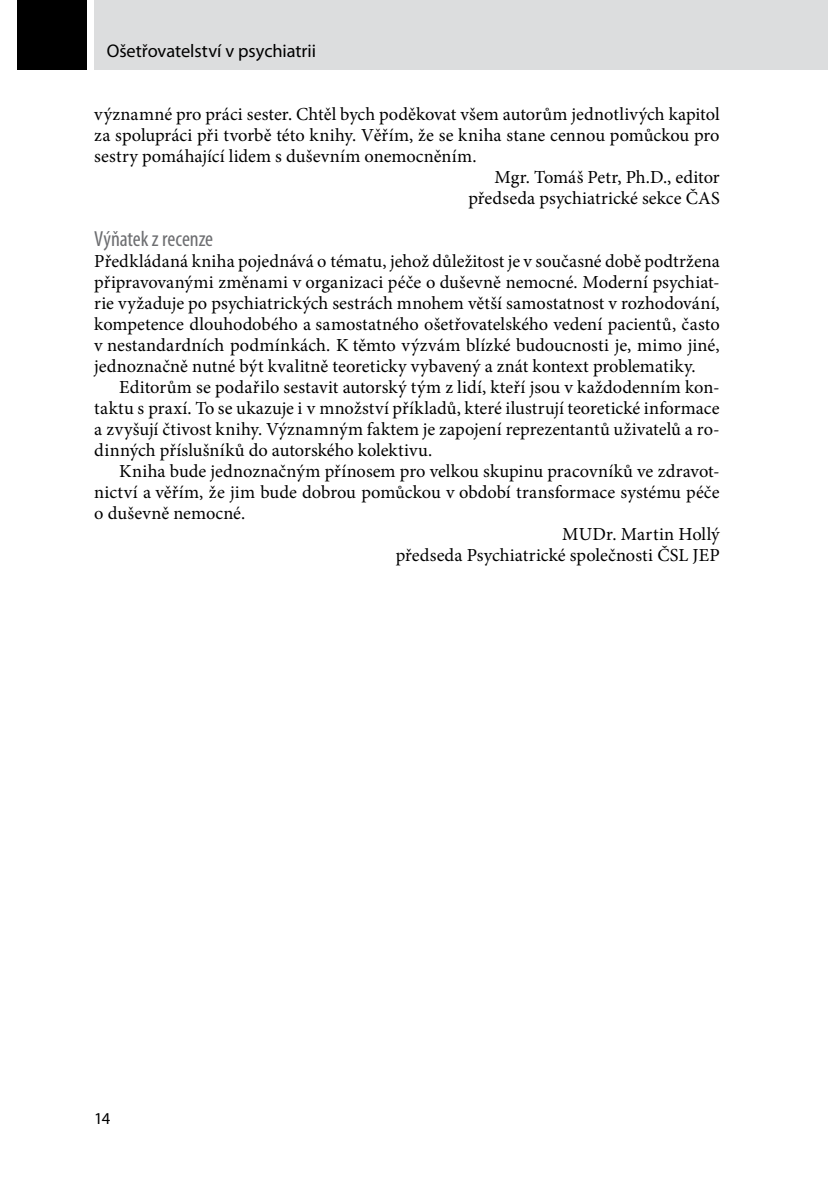
<style>
.page{position:relative;width:829px;height:1191px;background:#fff}
.page>*{position:absolute;margin:0;border:0;box-sizing:border-box;transform-origin:0 0}
._4_4_4_4{font:condensed 21.88px "Myriad Pro";letter-spacing:-.005em;color:#6d6e71}
.text{font:18.38px/21px "Minion Pro";letter-spacing:.005em;color:#000;text-align:justify}
.text_1__odstavec_bez{font:18.38px/21px "Minion Pro";color:#000;text-align:justify}
.t1{font:18.38px "Myriad Pro";letter-spacing:-.005em;color:#000}
.t2{font:16.62px "Myriad Pro";color:#000}
</style>
<div class="page">
<div style="left:94px;top:0;width:733px;height:69px;background:#dcddde"></div>
<div style="left:17px;top:0;width:70px;height:69px;background:#000"></div>
<p class="t1" style="left:107px;top:40px;width:211px">Ošetřovatelství v psychiatrii</p>
<p class="text" style="left:94px;top:104px;width:627px">významné pro práci sester. Chtěl bych poděkovat všem autorům jednotlivých kapitol za spolupráci při tvorbě této knihy. Věřím, že se kniha stane cennou pomůckou pro sestry pomáhající lidem s duševním onemocněním.</p>
<p class="text" style="left:494px;top:167px;width:227px">Mgr. Tomáš Petr, Ph.D., editor</p>
<p class="text" style="left:468px;top:188px;width:253px">předseda psychiatrické sekce ČAS</p>
<p class="_4_4_4_4" style="left:94px;top:226px;width:120px">Výňatek z recenze</p>
<p class="text_1__odstavec_bez" style="left:94px;top:251px;width:627px">Předkládaná kniha pojednává o tématu, jehož důležitost je v současné době podtržena připravovanými změnami v organizaci péče o duševně nemocné. Moderní psychiat&shy;rie vyžaduje po psychiatrických sestrách mnohem větší samostatnost v rozhodování, kompetence dlouhodobého a samostatného ošetřovatelského vedení pacientů, často v nestandardních podmínkách. K těmto výzvám blízké budoucnosti je, mimo jiné, jednoznačně nutné být kvalitně teoreticky vybavený a znát kontext problematiky.</p>
<p class="text" style="left:94px;top:377px;width:627px;text-indent:25px">Editorům se podařilo sestavit autorský tým z lidí, kteří jsou v každodenním kon&shy;taktu s praxí. To se ukazuje i v množství příkladů, které ilustrují teoretické informace a zvyšují čtivost knihy. Významným faktem je zapojení reprezentantů uživatelů a ro&shy;dinných příslušníků do autorského kolektivu.</p>
<p class="text" style="left:94px;top:461px;width:627px;text-indent:25px">Kniha bude jednoznačným přínosem pro velkou skupinu pracovníků ve zdravot&shy;nictví a věřím, že jim bude dobrou pomůckou v období transformace systému péče o duševně nemocné.</p>
<p class="text" style="left:562px;top:524px;width:159px">MUDr. Martin Hollý</p>
<p class="text" style="left:395px;top:545px;width:325px">předseda Psychiatrické společnosti ČSL JEP</p>
<p class="t2" style="left:94px;top:1108px;width:18px">14</p>
</div>
